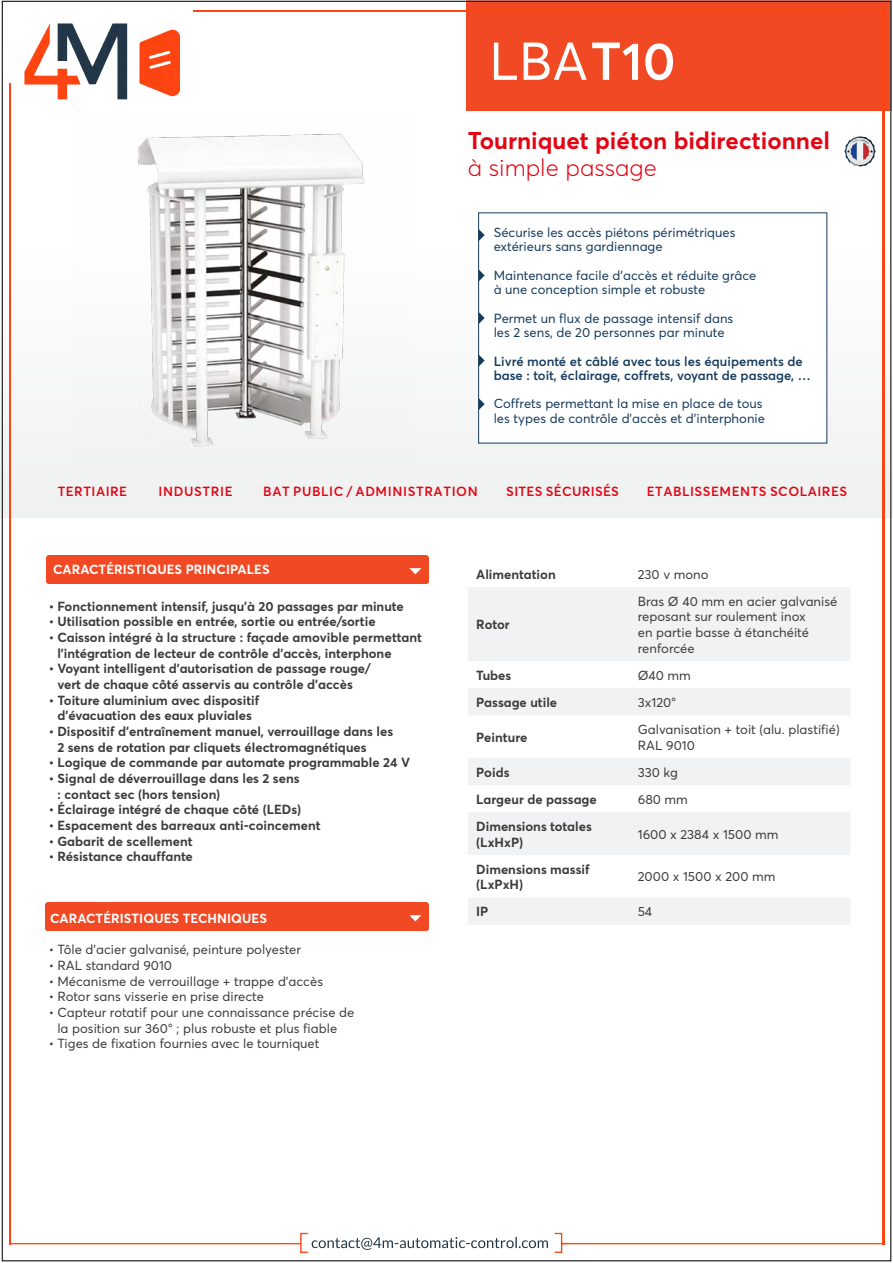
<style>
.page{position:relative;width:893px;height:1263px;background:#fff}
.page>*{position:absolute;margin:0;border:0;box-sizing:border-box;transform-origin:0 0}
.t1{font:52.5px "Averta";color:#fff}
.t2{font:700 24px "Averta";color:#e30513}
.t3{font:300 24px "Averta";color:#e30513}
.t4{font:700 13.05px/15.6px "Averta";color:#3c3c3b}
.t5{font:13.05px/15.6px "Averta";color:#3c3c3b}
.t6{font:13.05px/14.2px "Averta";color:#163b5c}
.t7{font:600 13.05px/14.2px "Averta";color:#163b5c}
.t8{font:600 13.05px "Averta";letter-spacing:.04em;color:#e30513}
.t9{font:700 13.05px "Averta";letter-spacing:.005em;color:#fff}
.t10{font:600 13.05px "Averta";letter-spacing:.02em;color:#e30513}
.s1{font-weight:600}
</style>
<div class="page">
<img style="left:0;top:0;width:893px;height:1262px">
<hr style="left:9px;top:83px;width:2px;height:1161px;background:#fd4513">
<hr style="left:882px;top:11px;width:2px;height:1233px;background:#fd4513">
<img style="left:194px;top:10px;width:690px;height:1px">
<svg style="left:844px;top:136px;width:32px;height:31px"></svg>
<h1 class="t1" style="left:489px;top:28px;width:188px">LBA<span class="s1">T10</span></h1>
<h2 class="t2" style="left:468px;top:125px;width:364px">Tourniquet piéton bidirectionnel</h2>
<h2 class="t3" style="left:468px;top:153px;width:191px">à simple passage</h2>
<p class="t8" style="left:58px;top:483px;width:71px">TERTIAIRE</p>
<p class="t8" style="left:159px;top:483px;width:76px">INDUSTRIE</p>
<p class="t6" style="left:494px;top:225px;width:243px">Sécurise les accès piétons périmétriques extérieurs sans gardiennage</p>
<p class="t6" style="left:494px;top:268px;width:264px">Maintenance facile d'accès et réduite grâce à une conception simple et robuste</p>
<p class="t6" style="left:494px;top:311px;width:241px">Permet un flux de passage intensif dans les 2 sens, de 20 personnes par minute</p>
<p class="t7" style="left:494px;top:354px;width:319px">Livré monté et câblé avec tous les équipements de base : toit, éclairage, coffrets, voyant de passage ...,</p>
<p class="t6" style="left:494px;top:396px;width:273px">Coffrets permettant la mise en place de tous les types de contrôle d'accès et d'interphonie</p>
<p class="t8" style="left:263px;top:483px;width:216px">BAT PUBLIC / ADMINISTRATION</p>
<p class="t10" style="left:506px;top:483px;width:114px">SITES SÉCURISÉS</p>
<p class="t8" style="left:647px;top:483px;width:202px">ETABLISSEMENTS SCOLAIRES</p>
<p class="t9" style="left:53px;top:561px;width:218px">CARACTÉRISTIQUES PRINCIPALES</p>
<p class="t4" style="left:49px;top:598px;width:356px">• Fonctionnement intensif, jusqu à’ 20 passages par minute</p>
<p class="t4" style="left:49px;top:614px;width:328px">• Utilisation possible en entrée, sortie ou entrée/sortie</p>
<p class="t4" style="left:57px;top:629px;width:366px;text-indent:-8px">• Caisson intégré à la structure : façade amovible permettant ’l intégration de lecteur de contrôle d’accès, interphone</p>
<p class="t4" style="left:57px;top:661px;width:315px;text-indent:-9px">• Voyant intelligent d’autorisation de passage rouge/ vert de chaque côté asservis au contrôle d'accès</p>
<p class="t4" style="left:49px;top:692px;width:212px;text-align:center">• Toiture aluminium avec dispositif d’évacuation des eaux pluviales</p>
<p class="t4" style="left:57px;top:723px;width:337px;text-indent:-9px">• Dispositif d’entraînement manuel, verrouillage dans les<br>2 sens de rotation par cliquets électromagnétiques</p>
<p class="t4" style="left:49px;top:755px;width:363px">• Logique de commande par automate programmable 24 V</p>
<p class="t4" style="left:57px;top:770px;width:244px;text-indent:-9px">• Signal de déverrouillage dans les 2 sens : contact sec (hors tension(</p>
<p class="t4" style="left:49px;top:802px;width:254px">• Éclairage intégré de chaque côté (LEDs(</p>
<p class="t4" style="left:49px;top:817px;width:273px">• Espacement des barreaux anti-coincement</p>
<p class="t4" style="left:49px;top:833px;width:145px">• Gabarit de scellement</p>
<p class="t4" style="left:49px;top:848px;width:146px">• Résistance chauffante</p>
<p class="t9" style="left:50px;top:910px;width:218px">CARACTÉRISTIQUES TECHNIQUES</p>
<p class="t5" style="left:49px;top:942px;width:254px">• Tôle d’acier galvanisé, peinture polyester</p>
<p class="t5" style="left:49px;top:957px;width:125px">• RAL standard 9010</p>
<p class="t5" style="left:49px;top:973px;width:276px">• Mécanisme de verrouillage + trappe d’accès</p>
<p class="t5" style="left:49px;top:989px;width:217px">• Rotor sans visserie en prise directe</p>
<p class="t5" style="left:57px;top:1004px;width:298px;text-indent:-9px">• Capteur rotatif pour une connaissance précise de la position sur 360° ; plus robuste et plus fiable</p>
<p class="t5" style="left:49px;top:1036px;width:272px">• Tiges de fixation fournies avec le tourniquet</p>
<p class="t4" style="left:476px;top:566px;width:81px">Alimentation</p>
<p class="t4" style="left:476px;top:617px;width:35px">Rotor</p>
<p class="t4" style="left:476px;top:667px;width:37px">Tubes</p>
<p class="t4" style="left:476px;top:694px;width:82px">Passage utile</p>
<p class="t4" style="left:476px;top:729px;width:53px">Peinture</p>
<p class="t4" style="left:476px;top:764px;width:35px">Poids</p>
<p class="t4" style="left:476px;top:785px;width:122px;line-height:27.2px">Largeur de passage<br>Dimensions totales</p>
<p class="t4" style="left:476px;top:828px;width:115px;line-height:27.2px">(LxHxP)<br>Dimensions massif</p>
<p class="t4" style="left:476px;top:877px;width:48px">(LxPxH)</p>
<p class="t4" style="left:476px;top:904px;width:14px">IP</p>
<p class="t5" style="left:638px;top:566px;width:72px">230 v mono</p>
<p class="t5" style="left:638px;top:593px;width:201px">Bras Ø 40 mm en acier galvanisé reposant sur roulement inox<br>en partie basse à étanchéité renforcée</p>
<p class="t5" style="left:638px;top:667px;width:55px">Ø40 mm</p>
<p class="t5" style="left:638px;top:694px;width:40px">x3 120°</p>
<p class="t5" style="left:638px;top:721px;width:203px">Galvanisation + toit (alu. plastifié(</p>
<p class="t5" style="left:638px;top:731px;width:59px;line-height:27.2px">RAL 9010<br>330 kg</p>
<p class="t5" style="left:638px;top:791px;width:52px">680 mm</p>
<p class="t5" style="left:638px;top:826px;width:142px">1600 x 2384 x 1500 mm</p>
<p class="t5" style="left:638px;top:869px;width:139px">2000 x 1500 x 200 mm</p>
<p class="t5" style="left:638px;top:904px;width:16px">54</p>
</div>
